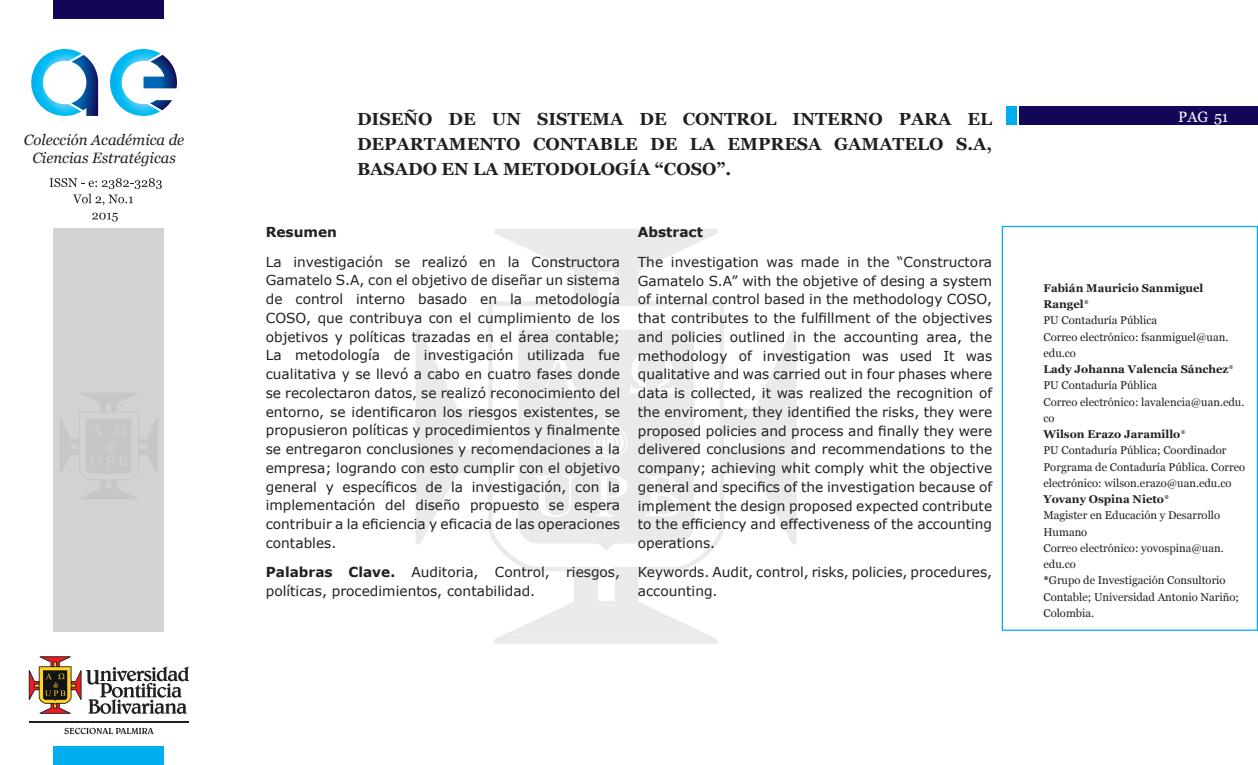
<style>
.page{position:relative;width:1258px;height:765px;background:#fff}
.page>*{position:absolute;margin:0;border:0;box-sizing:border-box;transform-origin:0 0}
.t1{font:700 17.5px/25px "Georgia";color:#231f20;text-align:justify}
.t2{font:15px "Georgia";color:#fff}
.t3{font:italic 14.88px/17.9px "Georgia";color:#231f20;text-align:center}
.t4{font:13.75px/18.8px "Verdana";color:#231f20;text-align:justify}
.t5{font:700 13.75px "Verdana";color:#231f20}
.t6{font:11.25px/16.2px "Georgia";color:#231f20}
.s1{font-weight:700}
</style>
<div class="page">
<svg style="left:31px;top:49px;width:67px;height:67px"></svg>
<svg style="left:110px;top:49px;width:67px;height:67px"></svg>
<div style="left:54px;top:229px;width:110px;height:403px;background:#d1d2d4"></div>
<div style="left:54px;top:0;width:110px;height:18px;background:#110658"></div>
<div style="left:1020px;top:107px;width:238px;height:18px;background:#110658"></div>
<div style="left:1006px;top:107px;width:10px;height:18px;background:#00aeef"></div>
<div style="left:54px;top:747px;width:110px;height:18px;background:#00aeef"></div>
<svg style="left:29px;top:656px;width:160px;height:58px"></svg>
<svg style="left:64px;top:728px;width:90px;height:6px"></svg>
<hr style="left:29px;top:721px;width:160px;height:1px;background:#231f20">
<svg style="left:60px;top:393px;width:97px;height:106px"></svg>
<svg style="left:416px;top:229px;width:380px;height:415px"></svg>
<svg style="left:518px;top:330px;width:176px;height:222px;background:#ebeced"></svg>
<svg style="left:657px;top:477px;width:16px;height:37px"></svg>
<svg style="left:551px;top:360px;width:13px;height:17px"></svg>
<svg style="left:92px;top:213px;width:26px;height:9px"></svg>
<svg style="left:50px;top:178px;width:112px;height:27px"></svg>
<div style="left:1002px;top:226px;width:256px;height:405px;border:1px solid #00aeef"></div>
<p class="t3" style="left:24px;top:131px;width:162px">Colección Académica de<br>Ciencias Estratégicas</p>
<p class="t1" style="left:357px;top:107px;width:637px">DISEÑO DE UN SISTEMA DE CONTROL INTERNO PARA EL DEPARTAMENTO CONTABLE DE LA EMPRESA GAMATELO S.A, BASADO EN LA METODOLOGÍA “COSO”.</p>
<p class="t5" style="left:266px;top:223px;width:73px">Resumen</p>
<p class="t4" style="left:266px;top:252px;width:356px">La investigación se realizó en la Constructora Gamatelo S.A, con el objetivo de diseñar un sistema de control interno basado en la metodología COSO, que contribuya con el cumplimiento de los objetivos y políticas trazadas en el área contable; La metodología de investigación utilizada fue cualitativa y se llevó a cabo en cuatro fases donde se recolectaron datos, se realizó reconocimiento del entorno, se identificaron los riesgos existentes, se propusieron políticas y procedimientos y finalmente se entregaron conclusiones y recomendaciones a la empresa; logrando con esto cumplir con el objetivo general y específicos de la investigación, con la implementación del diseño propuesto se espera contribuir a la eficiencia y eficacia de las operaciones contables.</p>
<p class="t4" style="left:266px;top:563px;width:356px"><span class="s1">Palabras Clave.</span> Auditoria, Control, riesgos, políticas, procedimientos, contabilidad.</p>
<p class="t5" style="left:638px;top:223px;width:67px">Abstract</p>
<p class="t4" style="left:638px;top:252px;width:356px">The investigation was made in the “Constructora Gamatelo S.A” with the objetive of desing a system of internal control based in the methodology COSO, that contributes to the fulfillment of the objectives and policies outlined in the accounting area, the methodology of investigation was used It was qualitative and was carried out in four phases where data is collected, it was realized the recognition of the enviroment, they identified the risks, they were proposed policies and process and finally they were delivered conclusions and recommendations to the company; achieving whit comply whit the objective general and specifics of the investigation because of implement the design proposed expected contribute to the efficiency and effectiveness of the accounting operations.</p>
<p class="t4" style="left:638px;top:563px;width:356px">Keywords. Audit, control, risks, policies, procedures, accounting.</p>
<p class="t2" style="left:1178px;top:107px;width:52px">PAG 51</p>
<p class="t6" style="left:1043px;top:280px;width:203px"><span class="s1">Fabián Mauricio Sanmiguel<br>Rangel</span>*<br>PU Contaduría Pública<br>Correo electrónico: fsanmiguel@uan. edu.co<br><span class="s1">Lady Johanna Valencia Sánchez</span>*<br>PU Contaduría Pública<br>Correo electrónico: lavalencia@uan.edu. co<br><span class="s1">Wilson Erazo Jaramillo</span>*<br>PU Contaduría Pública; Coordinador<br>Porgrama de Contaduría Pública. Correo electrónico: wilson.erazo@uan.edu.co<br><span class="s1">Yovany Ospina Nieto</span>*<br>Magister en Educación y Desarrollo<br>Humano<br>Correo electrónico: yovospina@uan. edu.co<br><span class="s1">*</span>Grupo de Investigación Consultorio<br>Contable; Universidad Antonio Nariño;<br>Colombia.</p>
</div>
